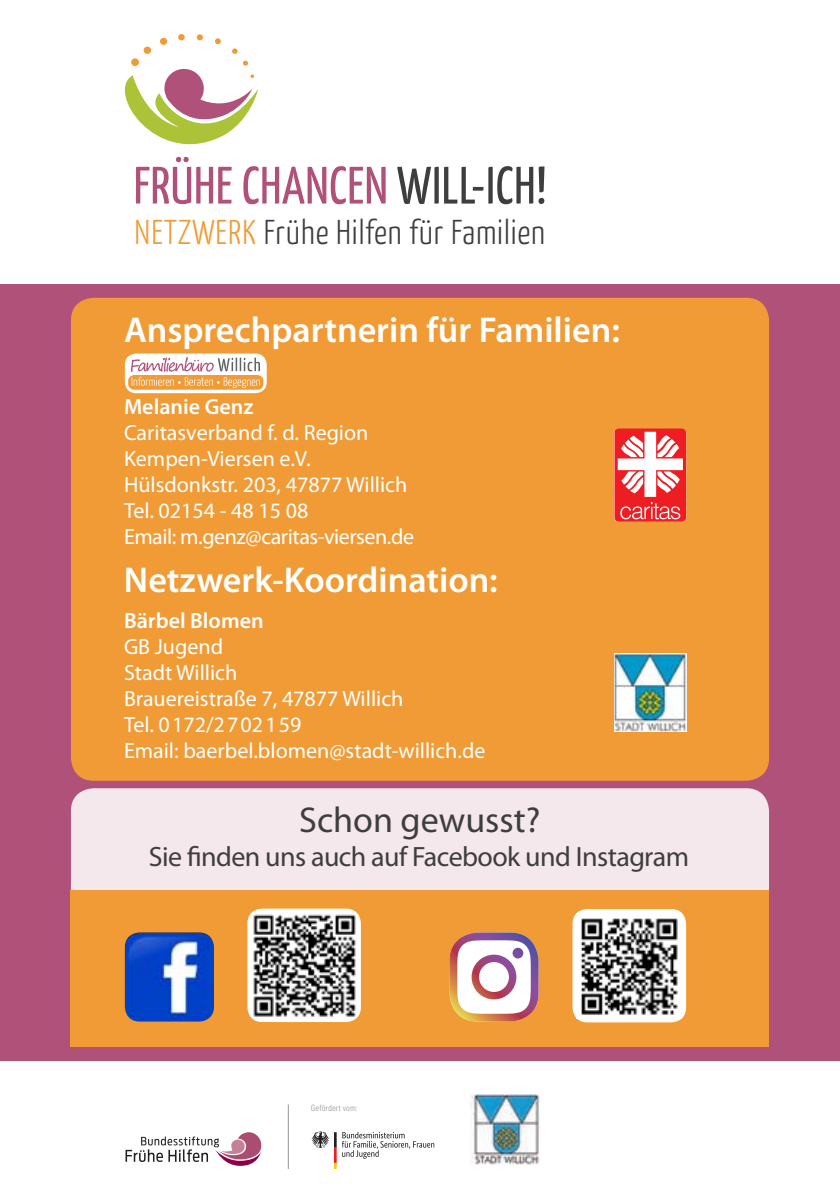
<style>
.page{position:relative;width:840px;height:1191px;background:#fff}
.page>*{position:absolute;margin:0;border:0;box-sizing:border-box;transform-origin:0 0}
.t1{font:52.4px "Yanone Kaffeesatz";letter-spacing:.01em;color:#b0517a}
.t2{font:600 36px "Myriad Pro";color:#fff}
.t3{font:36px "Myriad Pro";color:#3e3e3f}
.t4{font:300 34.4px "Yanone Kaffeesatz";letter-spacing:.025em;color:#3e3e3f}
.t5{font:28px "Myriad Pro";letter-spacing:-.02em;color:#3e3e3f}
.t6{font:22px/26px "Myriad Pro";color:#fff}
.t7{font:600 22px "Myriad Pro";color:#fff}
.t8{font:300 condensed 8.6px "Linotype Univers";letter-spacing:.005em;color:#939598}
.s1{color:#3e3e3f}
.s2{color:#f09b35}
</style>
<div class="page">
<div style="left:143px;top:46px;width:8px;height:8px;background:#f09b35;border-radius:3px"></div>
<div style="left:160px;top:38px;width:7px;height:7px;background:#f09b35;border-radius:50%"></div>
<div style="left:178px;top:34px;width:7px;height:7px;background:#f09b35;border-radius:50%"></div>
<svg style="left:196px;top:34px;width:7px;height:7px"></svg>
<svg style="left:215px;top:38px;width:6px;height:6px"></svg>
<svg style="left:232px;top:48px;width:5px;height:6px"></svg>
<svg style="left:125px;top:60px;width:133px;height:85px"></svg>
<div style="left:0;top:283px;width:839px;height:777px;background:#b0517a"></div>
<img style="left:470px;top:1094px;width:70px;height:71px">
<svg style="left:342px;top:1131px;width:92px;height:27px"></svg>
<svg style="left:311px;top:1131px;width:25px;height:37px"></svg>
<hr style="left:288px;top:1104px;width:1px;height:64px;background:#939598">
<svg style="left:125px;top:1132px;width:136px;height:33px"></svg>
<div style="left:71px;top:298px;width:697px;height:482px;background:#f09b35;border-radius:23px"></div>
<div style="left:71px;top:788px;width:697px;height:127px;background:#f4e8ec;border-radius:23px"></div>
<div style="left:71px;top:890px;width:697px;height:156px;background:#f09b35"></div>
<img style="left:125px;top:932px;width:89px;height:89px">
<img style="left:247px;top:908px;width:113px;height:114px">
<div style="left:572px;top:909px;width:113px;height:113px;background:#fff;border-radius:15px"></div>
<img style="left:581px;top:918px;width:97px;height:97px">
<svg style="left:449px;top:932px;width:89px;height:89px;background:#d9b6b7"></svg>
<img style="left:614px;top:654px;width:71px;height:77px">
<svg style="left:614px;top:429px;width:71px;height:93px;background:#f57b7f"></svg>
<div style="left:125px;top:353px;width:141px;height:40px;background:#fff;border-radius:11px"></div>
<div style="left:128px;top:375px;width:135px;height:15px;background:#f09b35;border-radius:6px"></div>
<svg style="left:131px;top:357px;width:129px;height:31px"></svg>
<h1 class="t1" style="left:134px;top:153px;width:414px">FRÜHE CHANCEN <span class="s1">WILL-ICH!</span></h1>
<h3 class="t4" style="left:134px;top:211px;width:412px"><span class="s2">NETZWERK</span> Frühe Hilfen für Familien</h3>
<h2 class="t2" style="left:124px;top:307px;width:497px">Ansprechpartnerin für Familien:</h2>
<p class="t7" style="left:124px;top:392px;width:131px">Melanie Genz</p>
<p class="t6" style="left:124px;top:419px;width:291px">Caritasverband f. d. Region<br>Kempen-Viersen e.V.<br>Hülsdonkstr. 203, 47877 Willich<br>Tel. 02154 - 48 15 08<br>Email: m.genz@caritas-viersen.de</p>
<h2 class="t2" style="left:124px;top:557px;width:375px">Netzwerk-Koordination:</h2>
<p class="t7" style="left:124px;top:606px;width:141px">Bärbel Blomen</p>
<p class="t6" style="left:124px;top:633px;width:363px">GB Jugend<br>Stadt Willich<br>Brauereistraße 7, 47877 Willich<br>Tel. 0172/2702159<br>Email: baerbel.blomen@stadt-willich.de</p>
<h2 class="t3" style="left:299px;top:798px;width:242px">Schon gewusst?</h2>
<p class="t5" style="left:149px;top:839px;width:541px">Sie finden uns auch auf Facebook und Instagram</p>
<p class="t8" style="left:311px;top:1102px;width:48px">Gefördert vom:</p>
</div>
